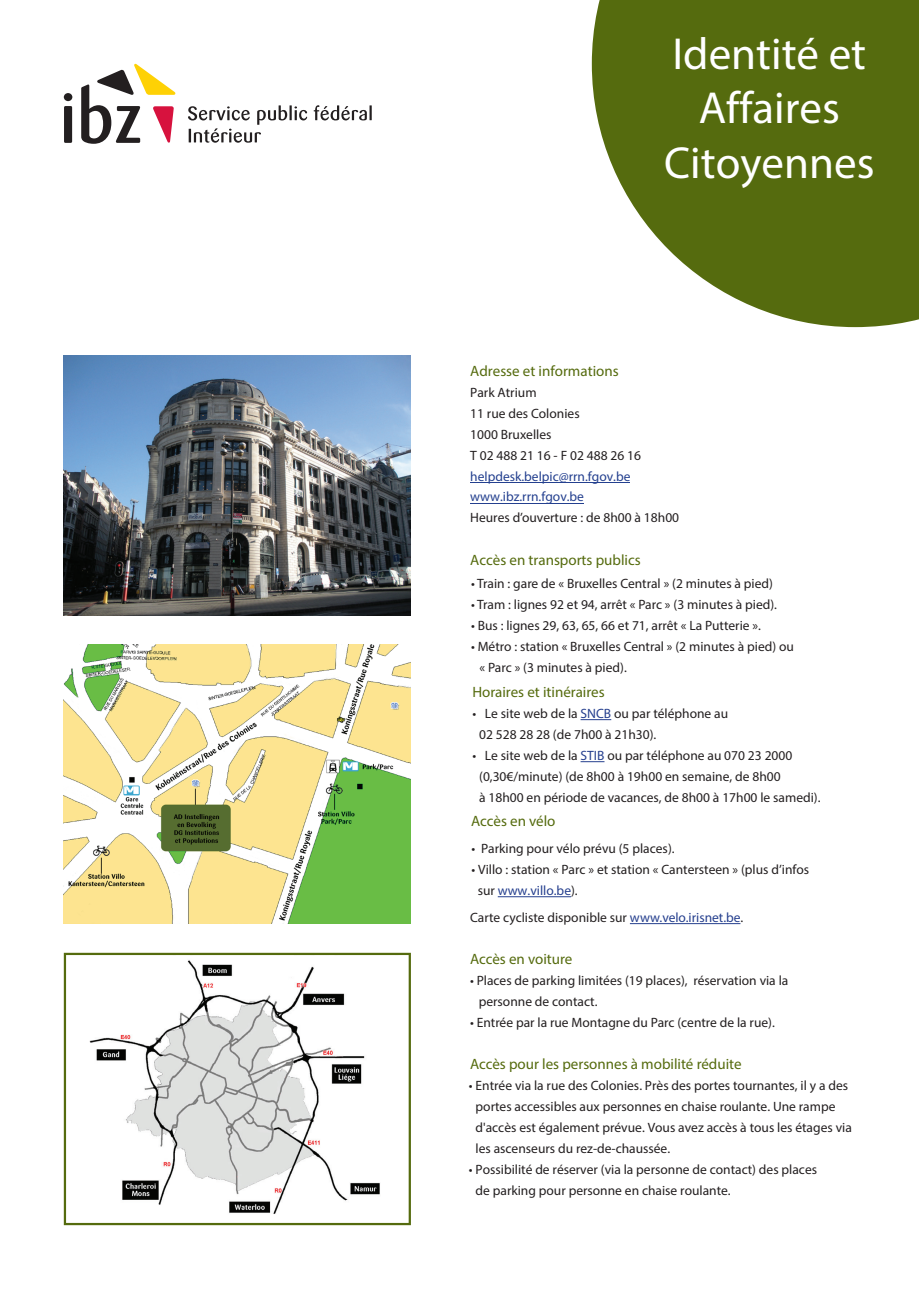
<style>
.page{position:relative;width:919px;height:1289px;background:#fff}
.page>*{position:absolute;margin:0;border:0;box-sizing:border-box;transform-origin:0 0}
.t1{font:45px/54.9px "Myriad Pro";color:#fff;text-align:center}
.t2{font:15px "Myriad Pro";color:#556b0e}
.t3{font:13.5px/21px "Myriad Pro";color:#231f20}
.s1{color:#24408f}
.s2{color:#253f8e}
</style>
<div class="page">
<hr style="left:630px;top:923px;width:110px;height:1px;background:#253f8e">
<svg style="left:64px;top:64px;width:111px;height:80px"></svg>
<svg style="left:188px;top:105px;width:184px;height:38px"></svg>
<svg style="left:591px;top:0;width:327px;height:327px;background:#6d8030"></svg>
<img style="left:64px;top:355px;width:347px;height:260px">
<img style="left:64px;top:644px;width:347px;height:280px">
<img style="left:67px;top:955px;width:341px;height:259px">
<div style="left:64px;top:952px;width:347px;height:273px;border:2px solid #556b0e"></div>
<hr style="left:497px;top:896px;width:74px;height:1px;background:#253f8e">
<hr style="left:580px;top:719px;width:31px;height:1px;background:#253f8e">
<svg style="left:580px;top:761px;width:24px;height:1px"></svg>
<hr style="left:470px;top:482px;width:160px;height:1px;background:#24408f">
<hr style="left:470px;top:503px;width:113px;height:1px;background:#24408f">
<p class="t1" style="left:664px;top:25px;width:212px">Identité et<br>Affaires<br>Citoyennes</p>
<p class="t2" style="left:470px;top:361px;width:150px">Adresse et informations</p>
<p class="t3" style="left:470px;top:382px;width:210px">Park Atrium<br>11 rue des Colonies<br>1000 Bruxelles<br>T 02 488 21 16 - F 02 488 26 16 <span class="s1">helpdesk.belpic@rrn.fgov.be www.ibz.rrn.fgov.be<br></span>Heures d’ouverture : de 8h00 à 18h00</p>
<p class="t2" style="left:470px;top:550px;width:172px">Accès en transports publics</p>
<p class="t3" style="left:471px;top:572px;width:303px">• Train : gare de « Bruxelles Central » (2 minutes à pied)</p>
<p class="t3" style="left:471px;top:593px;width:307px">• Tram : lignes 92 et 94, arrêt « Parc » (3 minutes à pied).</p>
<p class="t3" style="left:471px;top:614px;width:291px">• Bus : lignes 29, 63, 65, 66 et 71, arrêt « La Putterie ».</p>
<p class="t3" style="left:479px;top:635px;width:316px;text-indent:-9px">• Métro : station « Bruxelles Central » (2 minutes à pied) ou « Parc » (3 minutes à pied).</p>
<p class="t2" style="left:472px;top:682px;width:134px">Horaires et itinéraires</p>
<p class="t3" style="left:479px;top:702px;width:250px;text-indent:-7px">• Le site web de la <span class="s2">SNCB</span> ou par téléphone au<br>02 528 28 28 (de 7h00 à 21h30).</p>
<p class="t3" style="left:479px;top:744px;width:343px;text-indent:-7px">• Le site web de la <span class="s2">STIB</span> ou par téléphone au 070 23 2000 (0,30€/minute) (de 8h00 à 19h00 en semaine, de 8h00<br>à 18h00 en période de vacances, de 8h00 à 17h00 le samedi).</p>
<p class="t2" style="left:471px;top:811px;width:86px">Accès en vélo</p>
<p class="t3" style="left:471px;top:837px;width:204px">• Parking pour vélo prévu (5 places).</p>
<p class="t3" style="left:477px;top:858px;width:333px;text-indent:-6px">• Villo : station « Parc » et station « Cantersteen » (plus d’infos sur <span class="s2">www.villo.be</span>).</p>
<p class="t3" style="left:470px;top:907px;width:274px">Carte cycliste disponible sur <span class="s2">www.velo.irisnet.be</span>.</p>
<p class="t2" style="left:470px;top:950px;width:104px">Accès en voiture</p>
<p class="t3" style="left:478px;top:970px;width:311px;text-indent:-9px">• Places de parking limitées (19 places), réservation via la personne de contact.</p>
<p class="t3" style="left:470px;top:1012px;width:306px">• Entrée par la rue Montagne du Parc (centre de la rue).</p>
<p class="t2" style="left:470px;top:1055px;width:273px">Accès pour les personnes à mobilité réduite</p>
<p class="t3" style="left:475px;top:1074px;width:378px;text-indent:-7px">• Entrée via la rue des Colonies. Près des portes tournantes, il y a des portes accessibles aux personnes en chaise roulante. Une rampe d'accès est également prévue. Vous avez accès à tous les étages via les ascenseurs du rez-de-chaussée.</p>
<p class="t3" style="left:475px;top:1159px;width:343px;text-indent:-7px">• Possibilité de réserver (via la personne de contact) des places de parking pour personne en chaise roulante.</p>
</div>
